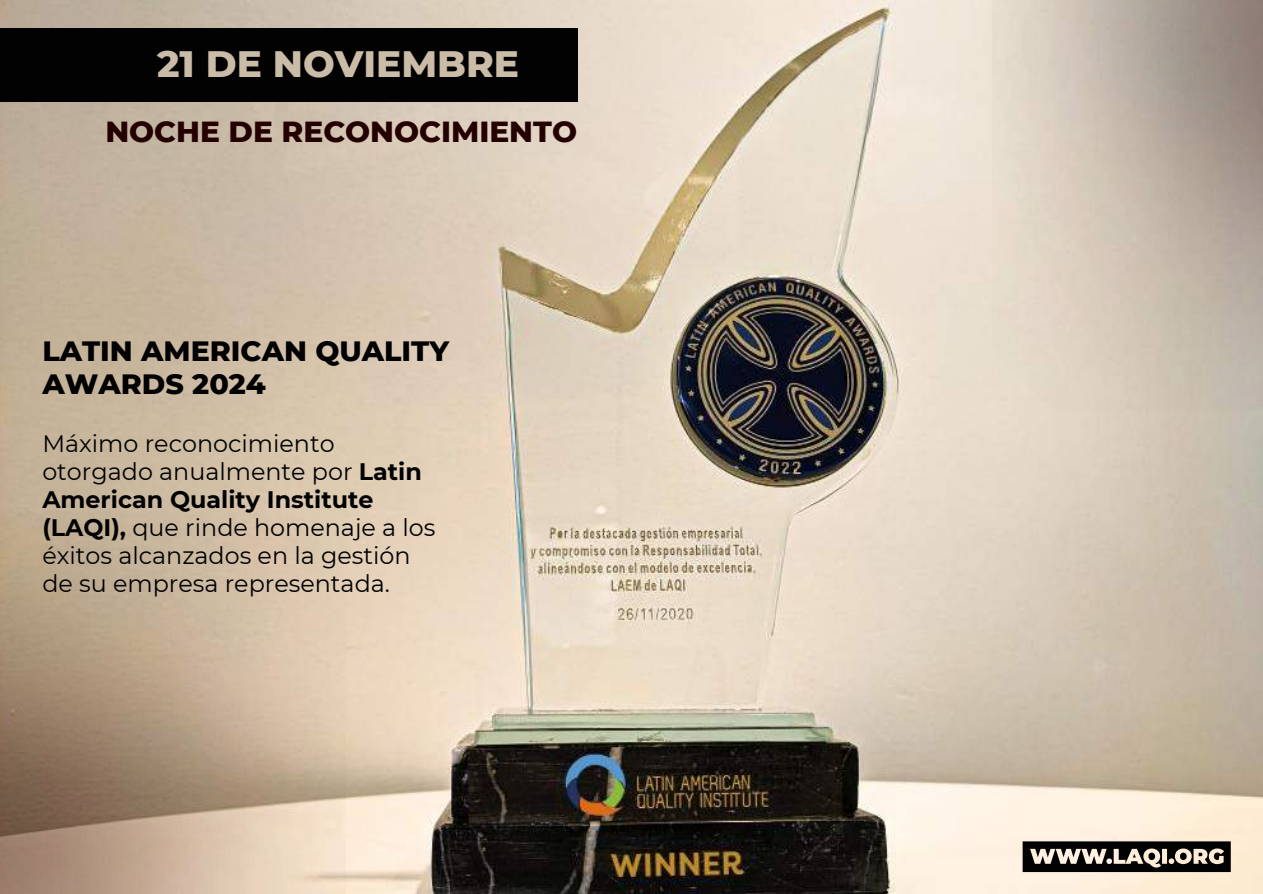
<style>
.page{position:relative;width:1263px;height:894px;background:#fff}
.page>*{position:absolute;margin:0;border:0;box-sizing:border-box;transform-origin:0 0}
.t1{font:800 37.5px "Montserrat";color:#cbbca7}
.t2{font:800 29.55px "Montserrat";color:#240000}
.t3{font:800 28.5px/33.8px "Montserrat";color:#020203}
.t4{font:23.85px/28.2px "Montserrat";color:#020203}
.s1{font-weight:700}
</style>
<div class="page">
<img style="left:0;top:0;width:1263px;height:893px">
<svg style="left:1023px;top:841px;width:208px;height:30px;background:#4d4843"></svg>
<img style="left:791px;top:460px;width:11px;height:17px">
<div style="left:0;top:28px;width:577px;height:74px;background:#020203"></div>
<img style="left:992px;top:0;width:271px;height:411px">
<img style="left:0;top:511px;width:346px;height:382px">
<h1 class="t1" style="left:157px;top:41px;width:363px">21 DE NOVIEMBRE</h1>
<p class="t2" style="left:105px;top:113px;width:473px">NOCHE DE RECONOCIMIENTO</p>
<p class="t3" style="left:42px;top:333px;width:408px">LATIN AMERICAN QUALITY<br>AWARDS 2024</p>
<p class="t4" style="left:42px;top:429px;width:395px">Máximo reconocimiento otorgado anualmente por <span class="s1">Latin<br>American Quality Institute (LAQI),</span> que rinde homenaje a los éxitos alcanzados en la gestión de su empresa representada.</p>
</div>
